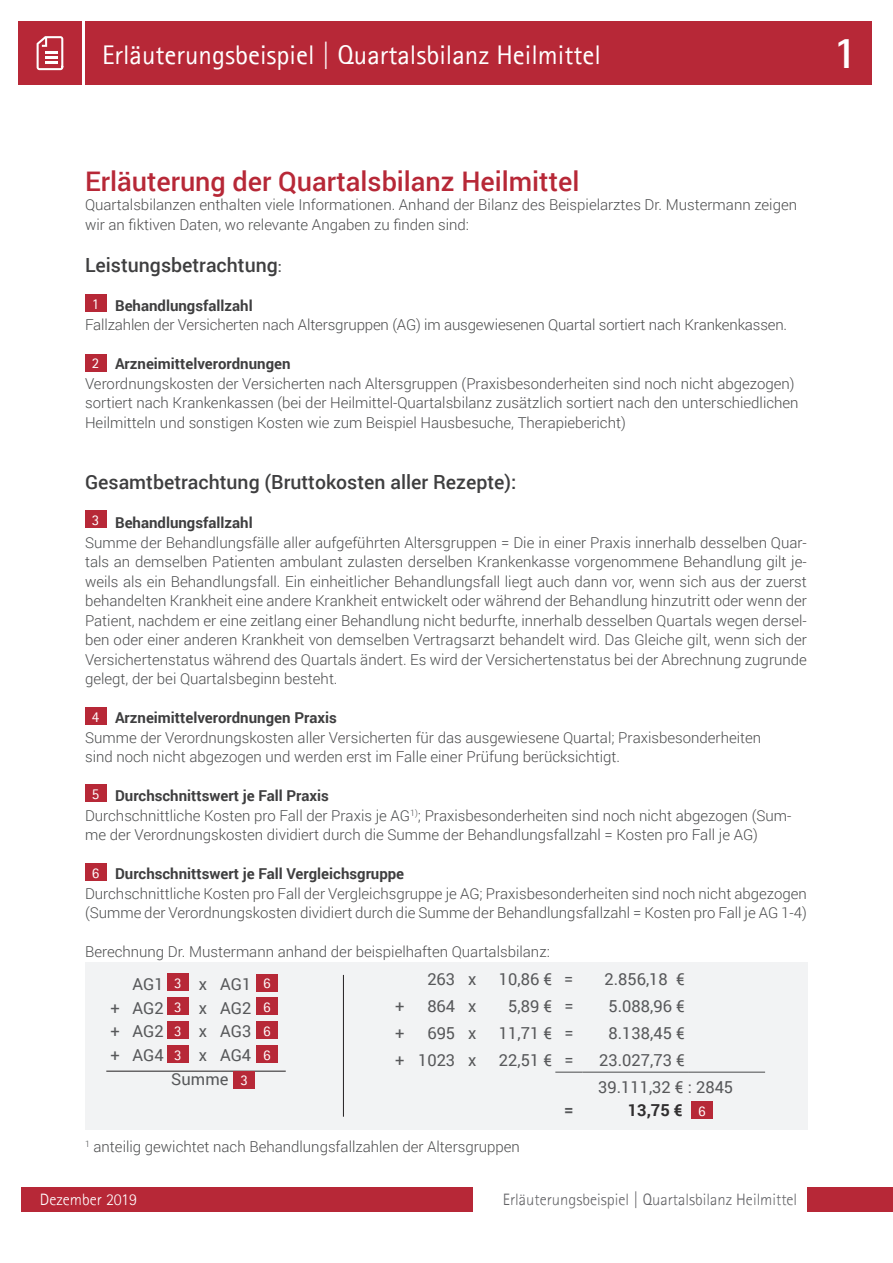
<style>
.page{position:relative;width:893px;height:1263px;background:#fff}
.page>*{position:absolute;margin:0;border:0;box-sizing:border-box;transform-origin:0 0}
.t1{font:700 45px "Agfa Rotis Sans Serif";color:#fff}
.t2{font:27px "Agfa Rotis Sans Serif";color:#fff}
._3_1_Seite_-_Übersch{font:500 27px "Roboto";color:#b72837}
.FT_11_Auto{font:500 19.5px "Roboto";color:#3e3e3f}
.t3{font:16.5px "Roboto";color:#57585a}
.t4{font:300 16.5px "Agfa Rotis Sans Serif";color:#636366}
.t5{font:300 16.5px "Agfa Rotis Sans Serif";color:#fff}
.t6{font:700 16.5px "Roboto";color:#312f30}
.t7{font:700 16.5px "Roboto";color:#57585a}
.FT_11_Auto-2{font:300 15px/19.5px "Roboto";color:#4b4c4d}
.FT_11_Auto-3{font:700 15px "Roboto";color:#3e3e3f}
.t8{font:15px "Agfa Rotis Sans Serif";color:#fff}
.s1{font-size:15px;color:#4b4c4d}
</style>
<div class="page">
<div style="left:85px;top:21px;width:787px;height:64px;background:#b72837"></div>
<div style="left:18px;top:21px;width:64px;height:64px;background:#b72837"></div>
<svg style="left:37px;top:36px;width:26px;height:34px"></svg>
<div style="left:85px;top:962px;width:723px;height:167px;background:#f2f3f4"></div>
<div style="left:21px;top:1187px;width:452px;height:24px;background:#b72837"></div>
<div style="left:808px;top:1187px;width:85px;height:24px;background:#b72837"></div>
<div style="left:691px;top:1101px;width:21px;height:17px;background:#b72837"></div>
<hr style="left:106px;top:1071px;width:180px;height:1px;background:#231f20">
<hr style="left:343px;top:975px;width:1px;height:142px;background:#231f20">
<svg style="left:555px;top:1072px;width:28px;height:1px"></svg>
<hr style="left:583px;top:1072px;width:105px;height:1px;background:#4b4c4d">
<hr style="left:688px;top:1072px;width:77px;height:1px;background:#4b4c4d">
<div style="left:167px;top:974px;width:21px;height:17px;background:#b72837"></div>
<div style="left:167px;top:997px;width:21px;height:18px;background:#b72837"></div>
<div style="left:167px;top:1021px;width:21px;height:17px;background:#b72837"></div>
<div style="left:167px;top:1045px;width:21px;height:17px;background:#b72837"></div>
<div style="left:85px;top:295px;width:21px;height:17px;background:#b72837"></div>
<div style="left:85px;top:354px;width:21px;height:17px;background:#b72837"></div>
<div style="left:85px;top:511px;width:21px;height:17px;background:#b72837"></div>
<div style="left:85px;top:708px;width:21px;height:17px;background:#b72837"></div>
<div style="left:85px;top:785px;width:21px;height:17px;background:#b72837"></div>
<div style="left:85px;top:864px;width:21px;height:17px;background:#b72837"></div>
<div style="left:256px;top:974px;width:22px;height:17px;background:#b72837"></div>
<div style="left:256px;top:998px;width:22px;height:17px;background:#b72837"></div>
<div style="left:256px;top:1022px;width:22px;height:17px;background:#b72837"></div>
<div style="left:256px;top:1045px;width:22px;height:17px;background:#b72837"></div>
<div style="left:233px;top:1071px;width:22px;height:17px;background:#b72837"></div>
<h2 class="t2" style="left:102px;top:39px;width:500px">Erläuterungsbeispiel | Quartalsbilanz Heilmittel</h2>
<h1 class="t1" style="left:833px;top:25px;width:26px">1</h1>
<p class="_3_1_Seite_-_Übersch" style="left:85px;top:162px;width:496px">Erläuterung der Quartalsbilanz Heilmittel</p>
<p class="FT_11_Auto-2" style="left:85px;top:194px;width:714px">Quartalsbilanzen enthalten viele Informationen. Anhand der Bilanz des Beispielarztes Dr. Mustermann zeigen wir an fiktiven Daten, wo relevante Angaben zu finden sind:</p>
<p class="FT_11_Auto" style="left:85px;top:251px;width:198px">Leistungsbetrachtung<span class="s1">:</span></p>
<p class="FT_11_Auto-3" style="left:115px;top:295px;width:139px">Behandlungsfallzahl</p>
<p class="FT_11_Auto-2" style="left:85px;top:314px;width:704px">Fallzahlen der Versicherten nach Altersgruppen (AG) im ausgewiesenen Quartal sortiert nach Krankenkassen.</p>
<p class="FT_11_Auto-3" style="left:115px;top:353px;width:177px">Arzneimittelverordnungen</p>
<p class="FT_11_Auto-2" style="left:85px;top:373px;width:715px">Verordnungskosten der Versicherten nach Altersgruppen (Praxisbesonderheiten sind noch nicht abgezogen) sortiert nach Krankenkassen (bei der Heilmittel-Quartalsbilanz zusätzlich sortiert nach den unterschiedlichen<br>Heilmitteln und sonstigen Kosten wie zum Beispiel Hausbesuche, Therapiebericht)</p>
<p class="t8" style="left:92px;top:295px;width:9px">1</p>
<p class="t8" style="left:92px;top:354px;width:9px">2</p>
<p class="FT_11_Auto" style="left:85px;top:468px;width:433px">Gesamtbetrachtung (Bruttokosten aller Rezepte):</p>
<p class="FT_11_Auto-3" style="left:115px;top:512px;width:139px">Behandlungsfallzahl</p>
<p class="FT_11_Auto-2" style="left:85px;top:532px;width:723px;text-align:justify">Summe der Behandlungsfälle aller aufgeführten Altersgruppen = Die in einer Praxis innerhalb desselben Quar&shy;tals an demselben Patienten ambulant zulasten derselben Krankenkasse vorgenommene Behandlung gilt je&shy;weils als ein Behandlungsfall. Ein einheitlicher Behandlungsfall liegt auch dann vor, wenn sich aus der zuerst behandelten Krankheit eine andere Krankheit entwickelt oder während der Behandlung hinzutritt oder wenn der Patient, nachdem er eine zeitlang einer Behandlung nicht bedurfte, innerhalb desselben Quartals wegen dersel&shy;ben oder einer anderen Krankheit von demselben Vertragsarzt behandelt wird. Das Gleiche gilt, wenn sich der Versichertenstatus während des Quartals ändert. Es wird der Versichertenstatus bei der Abrechnung zugrunde gelegt, der bei Quartalsbeginn besteht.</p>
<p class="FT_11_Auto-3" style="left:115px;top:707px;width:223px">Arzneimittelverordnungen Praxis</p>
<p class="FT_11_Auto-2" style="left:85px;top:727px;width:678px">Summe der Verordnungskosten aller Versicherten für das ausgewiesene Quartal; Praxisbesonderheiten sind noch nicht abgezogen und werden erst im Falle einer Prüfung berücksichtigt.</p>
<p class="FT_11_Auto-3" style="left:115px;top:785px;width:215px">Durchschnittswert je Fall Praxis</p>
<p class="FT_11_Auto-2" style="left:85px;top:805px;width:708px">Durchschnittliche Kosten pro Fall der Praxis je AG<sup>1)</sup>; Praxisbesonderheiten sind noch nicht abgezogen (Sum&shy;me der Verordnungskosten dividiert durch die Summe der Behandlungsfallzahl = Kosten pro Fall je AG)</p>
<p class="FT_11_Auto-3" style="left:115px;top:863px;width:291px">Durchschnittswert je Fall Vergleichsgruppe</p>
<p class="FT_11_Auto-2" style="left:85px;top:883px;width:723px">Durchschnittliche Kosten pro Fall der Vergleichsgruppe je AG; Praxisbesonderheiten sind noch nicht abgezogen (Summe der Verordnungskosten dividiert durch die Summe der Behandlungsfallzahl = Kosten pro Fall je AG 1-4)</p>
<p class="FT_11_Auto-2" style="left:85px;top:941px;width:466px">Berechnung Dr. Mustermann anhand der beispielhaften Quartalsbilanz:</p>
<p class="t8" style="left:92px;top:511px;width:9px">3</p>
<p class="t8" style="left:92px;top:708px;width:9px">4</p>
<p class="t8" style="left:92px;top:785px;width:9px">5</p>
<p class="t8" style="left:92px;top:864px;width:9px">6</p>
<p class="t8" style="left:174px;top:974px;width:9px">3</p>
<p class="t8" style="left:174px;top:998px;width:9px">3</p>
<p class="t8" style="left:174px;top:1022px;width:9px">3</p>
<p class="t8" style="left:174px;top:1045px;width:9px">3</p>
<p class="t3" style="left:132px;top:972px;width:33px">AG1</p>
<p class="t3" style="left:199px;top:972px;width:10px">x</p>
<p class="t3" style="left:220px;top:972px;width:33px">AG1</p>
<p class="t3" style="left:110px;top:996px;width:11px">+</p>
<p class="t3" style="left:132px;top:996px;width:33px">AG2</p>
<p class="t3" style="left:199px;top:996px;width:10px">x</p>
<p class="t3" style="left:220px;top:996px;width:33px">AG2</p>
<p class="t3" style="left:110px;top:1020px;width:11px">+</p>
<p class="t3" style="left:132px;top:1020px;width:33px">AG2</p>
<p class="t3" style="left:199px;top:1020px;width:10px">x</p>
<p class="t3" style="left:220px;top:1020px;width:33px">AG3</p>
<p class="t3" style="left:110px;top:1043px;width:11px">+</p>
<p class="t3" style="left:132px;top:1043px;width:33px">AG4</p>
<p class="t3" style="left:199px;top:1043px;width:10px">x</p>
<p class="t3" style="left:220px;top:1043px;width:33px">AG4</p>
<p class="t3" style="left:171px;top:1067px;width:59px">Summe</p>
<p class="t8" style="left:240px;top:1071px;width:9px">3</p>
<p class="t8" style="left:263px;top:974px;width:9px">6</p>
<p class="t8" style="left:263px;top:998px;width:9px">6</p>
<p class="t8" style="left:263px;top:1022px;width:9px">6</p>
<p class="t8" style="left:263px;top:1045px;width:9px">6</p>
<p class="t3" style="left:427px;top:968px;width:29px">263</p>
<p class="t3" style="left:468px;top:968px;width:10px">x</p>
<p class="t3" style="left:499px;top:968px;width:55px">10,86 €</p>
<p class="t3" style="left:564px;top:968px;width:11px">=</p>
<p class="t3" style="left:604px;top:968px;width:82px">2.856,18 €</p>
<p class="t3" style="left:395px;top:995px;width:11px">+</p>
<p class="t3" style="left:427px;top:995px;width:29px">864</p>
<p class="t3" style="left:468px;top:995px;width:10px">x</p>
<p class="t3" style="left:508px;top:995px;width:45px">5,89 €</p>
<p class="t3" style="left:564px;top:995px;width:11px">=</p>
<p class="t3" style="left:609px;top:995px;width:78px">5.088,96 €</p>
<p class="t3" style="left:395px;top:1021px;width:11px">+</p>
<p class="t3" style="left:427px;top:1021px;width:29px">695</p>
<p class="t3" style="left:468px;top:1021px;width:10px">x</p>
<p class="t3" style="left:499px;top:1021px;width:55px">11,71 €</p>
<p class="t3" style="left:564px;top:1021px;width:11px">=</p>
<p class="t3" style="left:609px;top:1021px;width:78px">8.138,45 €</p>
<p class="t3" style="left:395px;top:1048px;width:11px">+</p>
<p class="t3" style="left:418px;top:1048px;width:39px">1023</p>
<p class="t3" style="left:468px;top:1048px;width:10px">x</p>
<p class="t3" style="left:499px;top:1048px;width:55px">22,51 €</p>
<p class="t3" style="left:564px;top:1048px;width:11px">=</p>
<p class="t3" style="left:599px;top:1048px;width:87px">23.027,73 €</p>
<p class="t3" style="left:598px;top:1075px;width:137px">39.111,32 € : 2845</p>
<p class="t7" style="left:564px;top:1099px;width:11px">=</p>
<p class="t6" style="left:628px;top:1099px;width:57px">13,75 €</p>
<p class="t8" style="left:698px;top:1102px;width:9px">6</p>
<p class="FT_11_Auto-2" style="left:85px;top:1136px;width:436px"><sup>1</sup> anteilig gewichtet nach Behandlungsfallzahlen der Altersgruppen</p>
<p class="t4" style="left:503px;top:1189px;width:296px">Erläuterungsbeispiel | Quartalsbilanz Heilmittel</p>
<p class="t5" style="left:40px;top:1189px;width:99px">Dezember 2019</p>
</div>
